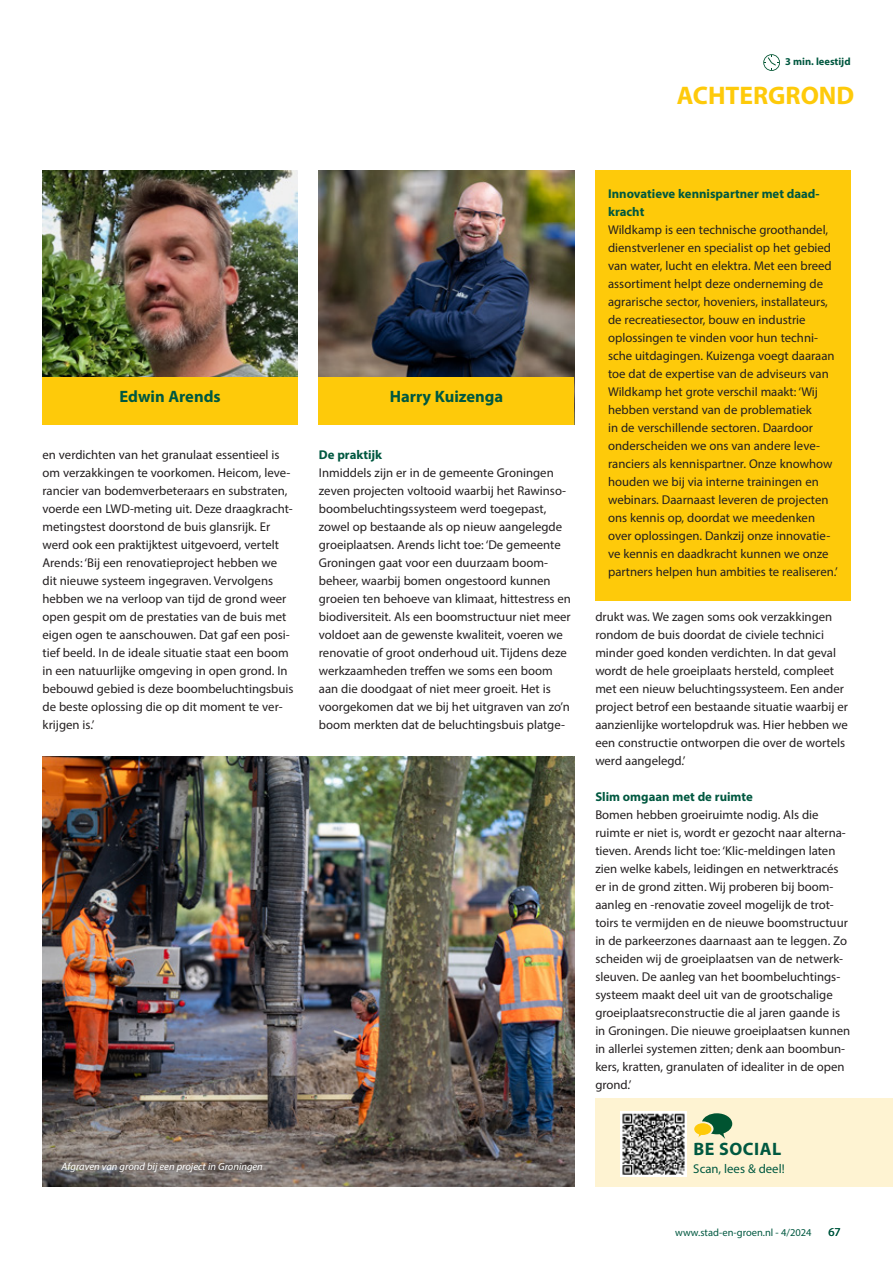
<style>
.page{position:relative;width:893px;height:1263px;background:#fff}
.page>*{position:absolute;margin:0;border:0;box-sizing:border-box;transform-origin:0 0}
.t1{font:700 25.5px "Myriad Pro";color:#feca0a}
.t2{font:700 18px "Myriad Pro";letter-spacing:.03em;color:#005840}
.t3{font:700 16.5px "Myriad Pro";color:#005840}
.t4{font:12.75px/18px "Myriad Pro";color:#231f20}
.t5{font:700 12.75px/18px "Myriad Pro";color:#005840}
.t6{font:12.75px "Myriad Pro";color:#005840}
.t7{font:12px "Myriad Pro";color:#005840}
.t8{font:italic 10.5px "Myriad Pro";color:#fff}
.t9{font:10.5px "Myriad Pro";color:#005840}
.t10{font:700 10.5px "Myriad Pro";color:#005840}
</style>
<div class="page">
<div style="left:595px;top:170px;width:255px;height:430px;background:#feca0a"></div>
<img style="left:43px;top:756px;width:531px;height:430px">
<svg style="left:763px;top:54px;width:17px;height:17px"></svg>
<img style="left:43px;top:170px;width:255px;height:207px">
<div style="left:43px;top:377px;width:255px;height:47px;background:#feca0a"></div>
<img style="left:319px;top:170px;width:255px;height:207px">
<div style="left:319px;top:377px;width:255px;height:47px;background:#feca0a"></div>
<div style="left:595px;top:1098px;width:298px;height:88px;background:#fef3d2"></div>
<img style="left:621px;top:1111px;width:65px;height:66px">
<svg style="left:694px;top:1113px;width:38px;height:26px"></svg>
<p class="t10" style="left:785px;top:55px;width:67px">3 min. leestijd</p>
<h1 class="t1" style="left:677px;top:79px;width:179px">ACHTERGROND</h1>
<p class="t3" style="left:119px;top:386px;width:103px">Edwin Arends</p>
<p class="t3" style="left:390px;top:386px;width:115px">Harry Kuizenga</p>
<p class="t4" style="left:43px;top:446px;width:253px">en verdichten van het granulaat essentieel is om verzakkingen te voorkomen. Heicom, leve&shy;rancier van bodemverbeteraars en substraten, voerde een LWD-meting uit. Deze draagkracht&shy;metingstest doorstond de buis glansrijk. Er werd ook een praktijktest uitgevoerd, vertelt Arends: ‘Bij een renovatieproject hebben we dit nieuwe systeem ingegraven. Vervolgens hebben we na verloop van tijd de grond weer open gespit om de prestaties van de buis met eigen ogen te aanschouwen. Dat gaf een posi&shy;tief beeld. In de ideale situatie staat een boom in een natuurlijke omgeving in open grond. In bebouwd gebied is deze boombeluchtingsbuis de beste oplossing die op dit moment te ver&shy;krijgen is.’</p>
<p class="t5" style="left:319px;top:445px;width:65px">De praktijk</p>
<p class="t4" style="left:319px;top:464px;width:254px">Inmiddels zijn er in de gemeente Groningen zeven projecten voltooid waarbij het Rawinso&shy;boombeluchtingssysteem werd toegepast, zowel op bestaande als op nieuw aangelegde groeiplaatsen. Arends licht toe: ‘De gemeente Groningen gaat voor een duurzaam boom&shy;beheer, waarbij bomen ongestoord kunnen groeien ten behoeve van klimaat, hittestress en biodiversiteit. Als een boomstructuur niet meer voldoet aan de gewenste kwaliteit, voeren we renovatie of groot onderhoud uit. Tijdens deze werkzaamheden treffen we soms een boom aan die doodgaat of niet meer groeit. Het is voorgekomen dat we bij het uitgraven van zo’n boom merkten dat de beluchtingsbuis platge-</p>
<p class="t8" style="left:62px;top:1160px;width:203px">Afgraven van grond bij een project in Groningen</p>
<p class="t5" style="left:608px;top:184px;width:213px">Innovatieve kennispartner met daad&shy;kracht</p>
<p class="t4" style="left:608px;top:221px;width:231px">Wildkamp is een technische groothandel, dienstverlener en specialist op het gebied van water, lucht en elektra. Met een breed assortiment helpt deze onderneming de agrarische sector, hoveniers, installateurs, de recreatiesector, bouw en industrie oplossingen te vinden voor hun techni&shy;sche uitdagingen. Kuizenga voegt daaraan toe dat de expertise van de adviseurs van Wildkamp het grote verschil maakt: ‘Wij hebben verstand van de problematiek<br>in de verschillende sectoren. Daardoor onderscheiden we ons van andere leve&shy;ranciers als kennispartner. Onze knowhow houden we bij via interne trainingen en webinars. Daarnaast leveren de projecten ons kennis op, doordat we meedenken over oplossingen. Dankzij onze innovatie&shy;ve kennis en daadkracht kunnen we onze partners helpen hun ambities te realiseren.’</p>
<p class="t4" style="left:595px;top:608px;width:254px">drukt was. We zagen soms ook verzakkingen rondom de buis doordat de civiele technici minder goed konden verdichten. In dat geval wordt de hele groeiplaats hersteld, compleet met een nieuw beluchtingssysteem. Een ander project betrof een bestaande situatie waarbij er aanzienlijke wortelopdruk was. Hier hebben we een constructie ontworpen die over de wortels werd aangelegd.’</p>
<p class="t5" style="left:595px;top:787px;width:159px">Slim omgaan met de ruimte</p>
<p class="t4" style="left:595px;top:806px;width:256px">Bomen hebben groeiruimte nodig. Als die ruimte er niet is, wordt er gezocht naar alterna&shy;tieven. Arends licht toe: ‘Klic-meldingen laten zien welke kabels, leidingen en netwerktracés er in de grond zitten. Wij proberen bij boom&shy;aanleg en -renovatie zoveel mogelijk de trot&shy;toirs te vermijden en de nieuwe boomstructuur in de parkeerzones daarnaast aan te leggen. Zo scheiden wij de groeiplaatsen van de netwerk&shy;sleuven. De aanleg van het boombeluchtings&shy;systeem maakt deel uit van de grootschalige groeiplaatsreconstructie die al jaren gaande is in Groningen. Die nieuwe groeiplaatsen kunnen in allerlei systemen zitten; denk aan boombun&shy;kers, kratten, granulaten of idealiter in de open grond.’</p>
<h2 class="t2" style="left:693px;top:1137px;width:89px">BE SOCIAL</h2>
<p class="t6" style="left:693px;top:1161px;width:93px">Scan, lees &amp; deel!</p>
<p class="t9" style="left:675px;top:1226px;width:138px">www.stad-en-groen.nl - 4/2024</p>
<p class="t7" style="left:828px;top:1224px;width:14px">67</p>
</div>
